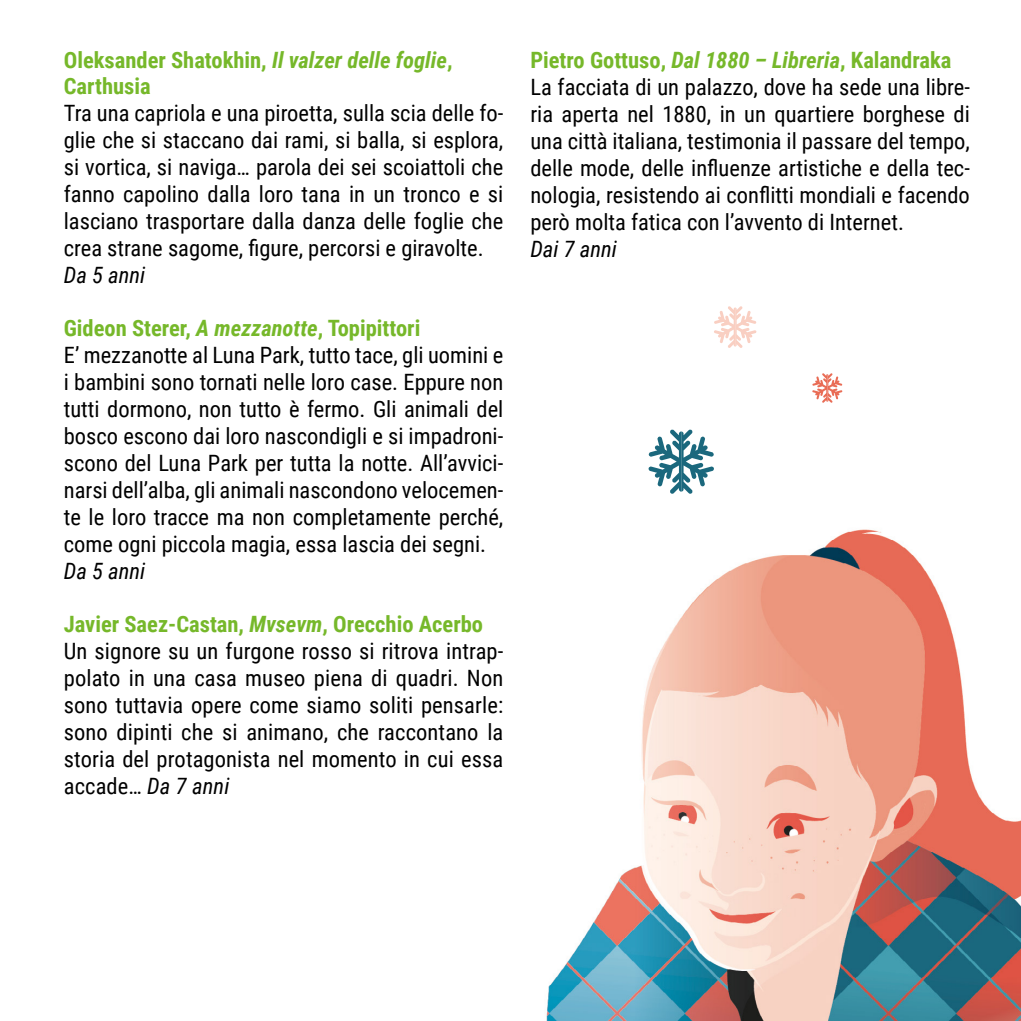
<style>
.page{position:relative;width:1021px;height:1021px;background:#fff}
.page>*{position:absolute;margin:0;border:0;box-sizing:border-box;transform-origin:0 0}
.t1{font:22.5px/27px "Roboto Condensed";color:#000}
.t2{font:700 22.5px/25.9px "Roboto Condensed";color:#76b82a}
.t3{font:italic 22.5px "Roboto Condensed";color:#000}
.s1{font-style:italic}
.s2{font-weight:700;color:#76b82a}
.s3{font-weight:700;font-style:italic;color:#76b82a}
</style>
<div class="page">
<img style="left:546px;top:493px;width:474px;height:527px">
<svg style="left:648px;top:429px;width:66px;height:64px"></svg>
<svg style="left:812px;top:373px;width:30px;height:30px"></svg>
<svg style="left:714px;top:306px;width:42px;height:42px"></svg>
<p class="t2" style="left:64px;top:46px;width:390px">Oleksander Shatokhin, <span class="s1">Il valzer delle foglie</span>,<br>Carthusia</p>
<p class="t1" style="left:64px;top:98px;width:441px;text-align:justify">Tra una capriola e una piroetta, sulla scia delle fo&shy;glie che si staccano dai rami, si balla, si esplora, si vortica, si naviga… parola dei sei scoiattoli che fanno capolino dalla loro tana in un tronco e si lasciano trasportare dalla danza delle foglie che crea strane sagome, figure, percorsi e giravolte.</p>
<p class="t3" style="left:64px;top:259px;width:83px">Da 5 anni</p>
<p class="t1" style="left:64px;top:313px;width:441px"><span class="s2">Gideon Sterer,</span> <span class="s3">A mezzanotte</span><span class="s2">, Topipittori<br></span>E’ mezzanotte al Luna Park, tutto tace, gli uomini e i bambini sono tornati nelle loro case. Eppure non tutti dormono, non tutto è fermo. Gli animali del bosco escono dai loro nascondigli e si impadroni&shy;scono del Luna Park per tutta la notte. All’avvici&shy;narsi dell’alba, gli animali nascondono velocemen&shy;te le loro tracce ma non completamente perché, come ogni piccola magia, essa lascia dei segni.</p>
<p class="t3" style="left:64px;top:555px;width:83px">Da 5 anni</p>
<p class="t1" style="left:64px;top:609px;width:441px"><span class="s2">Javier Saez-Castan,</span> <span class="s3">Mvsevm</span><span class="s2">, Orecchio Acerbo </span>Un signore su un furgone rosso si ritrova intrap&shy;polato in una casa museo piena di quadri. Non sono tuttavia opere come siamo soliti pensarle: sono dipinti che si animano, che raccontano la storia del protagonista nel momento in cui essa accade… <span class="s1">Da 7 anni</span></p>
<p class="t1" style="left:530px;top:46px;width:441px"><span class="s2">Pietro Gottuso,</span> <span class="s3">Dal 1880 – Libreria</span><span class="s2">, Kalandraka </span>La facciata di un palazzo, dove ha sede una libre&shy;ria aperta nel 1880, in un quartiere borghese di una città italiana, testimonia il passare del tempo, delle mode, delle influenze artistiche e della tec&shy;nologia, resistendo ai conflitti mondiali e facendo però molta fatica con l’avvento di Internet.</p>
<p class="t3" style="left:530px;top:233px;width:88px">Dai 7 anni</p>
</div>
